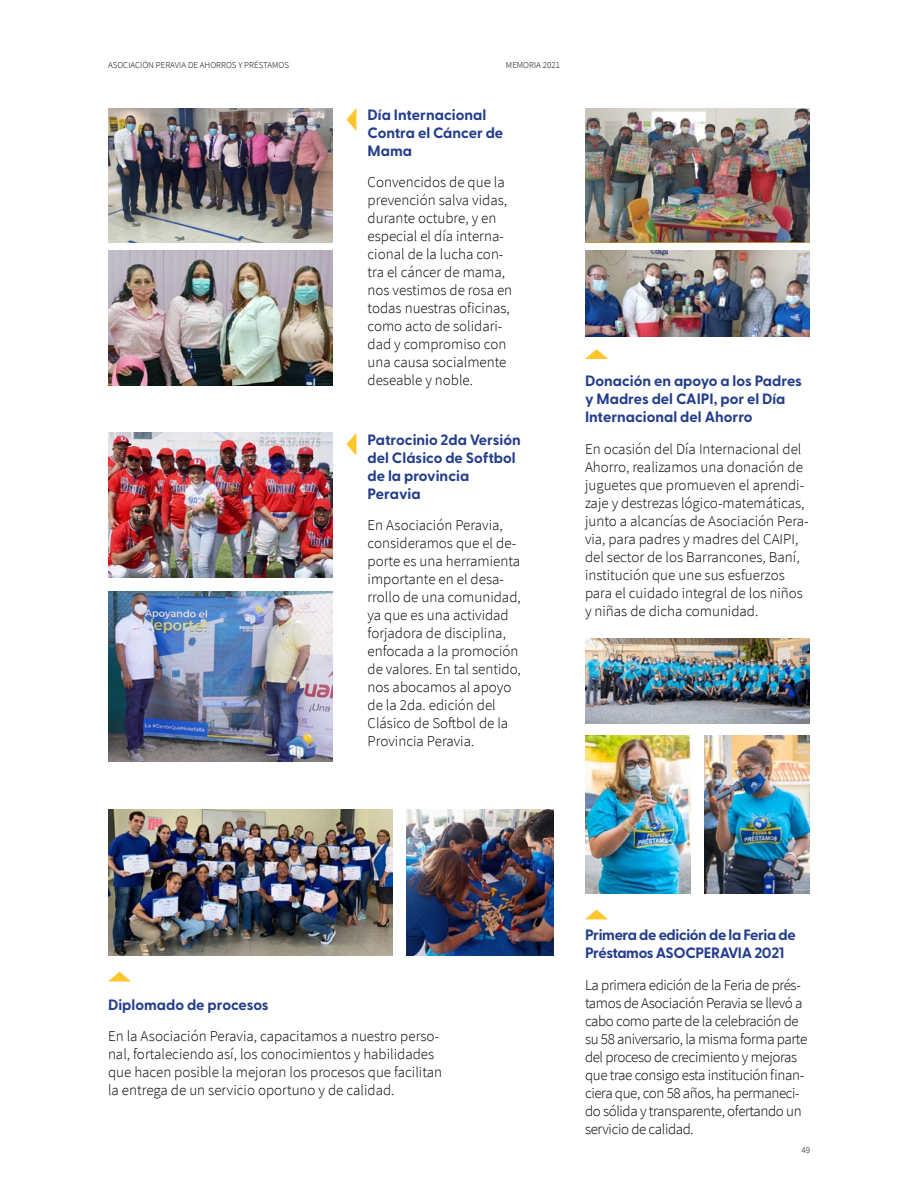
<style>
.page{position:relative;width:918px;height:1188px;background:#fff}
.page>*{position:absolute;margin:0;border:0;box-sizing:border-box;transform-origin:0 0}
.t1{font:300 15px/18px "Source Sans Pro";color:#000}
.t2{font:300 15px/18px "Source Sans Pro";letter-spacing:-.025em;color:#000}
.t3{font:700 15px/18px "Greycliff CF";color:#243e8c}
.t4{font:700 15px/18px "Greycliff CF";letter-spacing:-.025em;color:#243e8c}
.t5{font:300 9px "Source Sans Pro";color:#000}
</style>
<div class="page">
<img style="left:108px;top:108px;width:225px;height:135px">
<img style="left:108px;top:251px;width:225px;height:135px">
<img style="left:585px;top:638px;width:225px;height:86px">
<img style="left:585px;top:735px;width:106px;height:158px">
<img style="left:704px;top:735px;width:106px;height:158px">
<img style="left:585px;top:108px;width:225px;height:135px">
<img style="left:585px;top:251px;width:225px;height:85px">
<img style="left:108px;top:592px;width:225px;height:169px">
<img style="left:108px;top:433px;width:225px;height:145px">
<img style="left:108px;top:810px;width:285px;height:146px">
<img style="left:406px;top:810px;width:147px;height:146px">
<svg style="left:346px;top:108px;width:10px;height:23px"></svg>
<svg style="left:585px;top:909px;width:23px;height:10px"></svg>
<svg style="left:108px;top:972px;width:23px;height:10px"></svg>
<svg style="left:346px;top:433px;width:10px;height:22px"></svg>
<svg style="left:585px;top:349px;width:23px;height:10px"></svg>
<p class="t5" style="left:108px;top:59px;width:183px">ASOCIACIÓN PERAVIA DE AHORROS Y PRÉSTAMOS</p>
<p class="t5" style="left:506px;top:59px;width:56px">MEMORIA 2021</p>
<p class="t3" style="left:368px;top:105px;width:137px">Día Internacional<br>Contra el Cáncer de<br>Mama</p>
<p class="t1" style="left:368px;top:174px;width:146px">Convencidos de que la prevención salva vidas, durante octubre, y en especial el día interna&shy;cional de la lucha con&shy;tra el cáncer de mama, nos vestimos de rosa en todas nuestras oficinas, como acto de solidari&shy;dad y compromiso con una causa socialmente deseable y noble.</p>
<p class="t3" style="left:368px;top:430px;width:155px">Patrocinio 2da Versión del Clásico de Softbol de la provincia<br>Peravia</p>
<p class="t1" style="left:368px;top:516px;width:155px">En Asociación Peravia, consideramos que el de&shy;porte es una herramienta importante en el desa&shy;rrollo de una comunidad, ya que es una actividad forjadora de disciplina, enfocada a la promoción de valores. En tal sentido, nos abocamos al apoyo de la 2da. edición del<br>Clásico de Softbol de la<br>Provincia Peravia.</p>
<p class="t3" style="left:585px;top:371px;width:219px">Donación en apoyo a los Padres y Madres del CAIPI, por el Día<br>Internacional del Ahorro</p>
<p class="t1" style="left:585px;top:440px;width:225px">En ocasión del Día Internacional del Ahorro, realizamos una donación de juguetes que promueven el aprendi&shy;zaje y destrezas lógico-matemáticas, junto a alcancías de Asociación Pera&shy;via, para padres y madres del CAIPI, del sector de los Barrancones, Baní, institución que une sus esfuerzos para el cuidado integral de los niños y niñas de dicha comunidad.</p>
<p class="t3" style="left:108px;top:995px;width:162px">Diplomado de procesos</p>
<p class="t1" style="left:108px;top:1027px;width:336px">En la Asociación Peravia, capacitamos a nuestro perso&shy;nal, fortaleciendo así, los conocimientos y habilidades que hacen posible la mejoran los procesos que facilitan la entrega de un servicio oportuno y de calidad.</p>
<p class="t4" style="left:585px;top:925px;width:212px">Primera de edición de la Feria de<br>Préstamos ASOCPERAVIA 2021</p>
<p class="t2" style="left:585px;top:976px;width:224px">La primera edición de la Feria de prés&shy;tamos de Asociación Peravia se llevó a cabo como parte de la celebración de su 58 aniversario, la misma forma parte del proceso de crecimiento y mejoras que trae consigo esta institución finan&shy;ciera que, con 58 años, ha permaneci&shy;do sólida y transparente, ofertando un servicio de calidad.</p>
<p class="t5" style="left:801px;top:1144px;width:10px">49</p>
</div>
